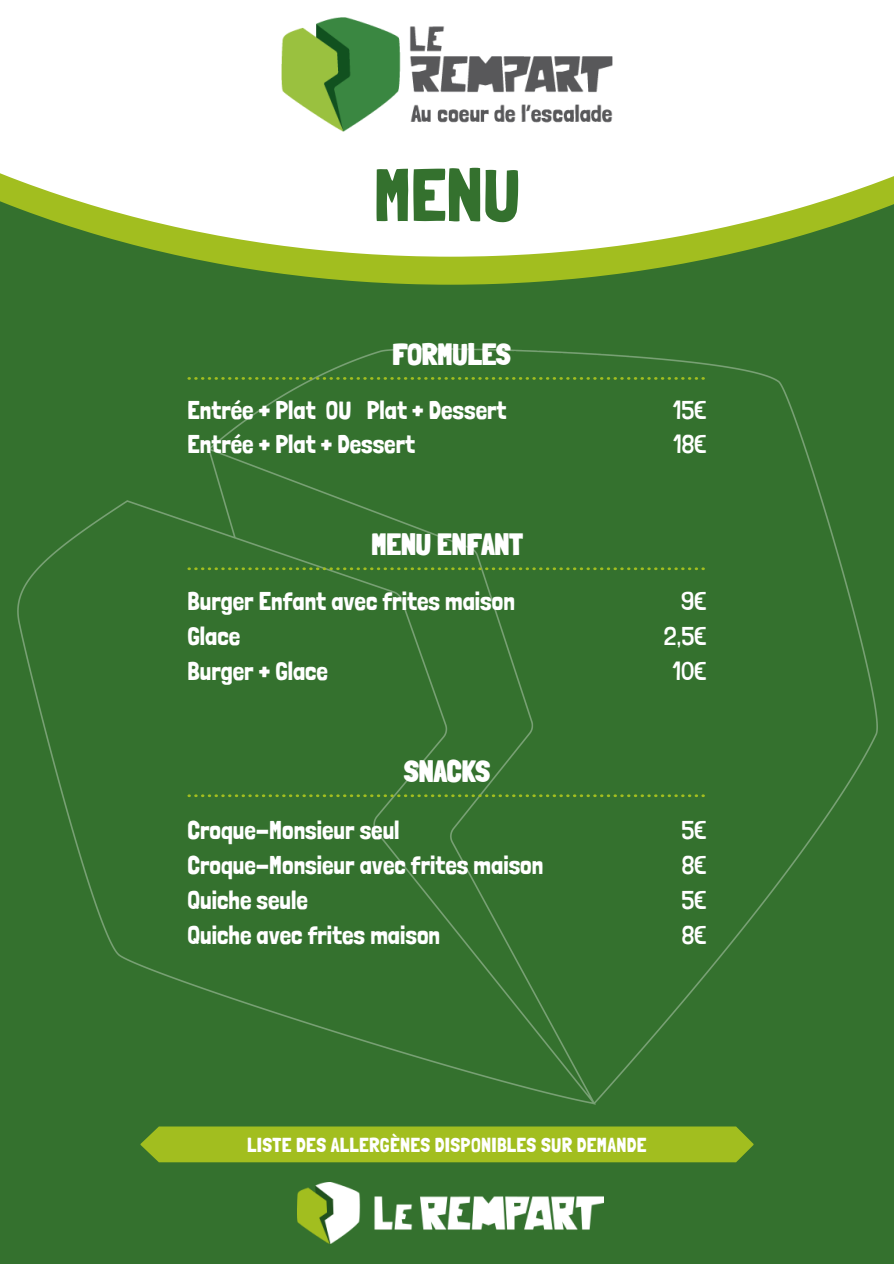
<style>
.page{position:relative;width:894px;height:1264px;background:#fff}
.page>*{position:absolute;margin:0;border:0;box-sizing:border-box;transform-origin:0 0}
.t1{font:75px "Londrina Solid";color:#34712e}
.t2{font:900 30.15px "Londrina Solid";color:#fff}
.t3{font:25.65px "Londrina Solid";color:#fff}
.t4{font:300 25.65px "Londrina Solid";color:#fff}
.t5{font:20.25px "Londrina Solid";letter-spacing:.015em;color:#fff}
</style>
<div class="page">
<div style="left:0;top:0;width:893px;height:1263px;background:#34712e"></div>
<svg style="left:185px;top:257px;width:531px;height:28px;fill:#a2be1f"></svg>
<svg style="left:0;top:0;width:893px;height:257px;background:#eef3e3"></svg>
<div style="left:140px;top:1126px;width:613px;height:36px;background:#a2be1f"></div>
<img style="left:17px;top:349px;width:859px;height:755px">
<svg style="left:187px;top:794px;width:517px;height:3px"></svg>
<svg style="left:187px;top:567px;width:517px;height:3px"></svg>
<img style="left:297px;top:1182px;width:306px;height:61px">
<img style="left:281px;top:17px;width:331px;height:115px">
<svg style="left:187px;top:377px;width:517px;height:3px"></svg>
<p class="t1" style="left:373px;top:150px;width:148px">MENU</p>
<p class="t2" style="left:392px;top:336px;width:120px">FORMULES</p>
<p class="t3" style="left:187px;top:394px;width:320px">Entrée + Plat OU Plat + Dessert</p>
<p class="t3" style="left:187px;top:429px;width:229px">Entrée + Plat + Dessert</p>
<p class="t2" style="left:371px;top:526px;width:153px">MENU ENFANT</p>
<p class="t3" style="left:187px;top:586px;width:329px">Burger Enfant avec frites maison</p>
<p class="t3" style="left:187px;top:620px;width:54px">Glace</p>
<p class="t3" style="left:187px;top:655px;width:142px">Burger + Glace</p>
<p class="t2" style="left:404px;top:753px;width:87px">SNACKS</p>
<p class="t3" style="left:187px;top:814px;width:213px">Croque-Monsieur seul</p>
<p class="t3" style="left:187px;top:849px;width:357px">Croque-Monsieur avec frites maison</p>
<p class="t3" style="left:187px;top:884px;width:122px">Quiche seule</p>
<p class="t3" style="left:187px;top:919px;width:254px">Quiche avec frites maison</p>
<p class="t4" style="left:672px;top:394px;width:36px">15€</p>
<p class="t4" style="left:673px;top:429px;width:35px">18€</p>
<p class="t4" style="left:681px;top:586px;width:27px">9€</p>
<p class="t4" style="left:663px;top:620px;width:45px">2,5€</p>
<p class="t4" style="left:672px;top:655px;width:36px">10€</p>
<p class="t4" style="left:681px;top:814px;width:27px">5€</p>
<p class="t4" style="left:681px;top:849px;width:27px">8€</p>
<p class="t4" style="left:681px;top:884px;width:27px">5€</p>
<p class="t4" style="left:681px;top:919px;width:27px">8€</p>
<p class="t5" style="left:247px;top:1132px;width:401px">LISTE DES ALLERGÈNES DISPONIBLES SUR DEMANDE</p>
</div>
